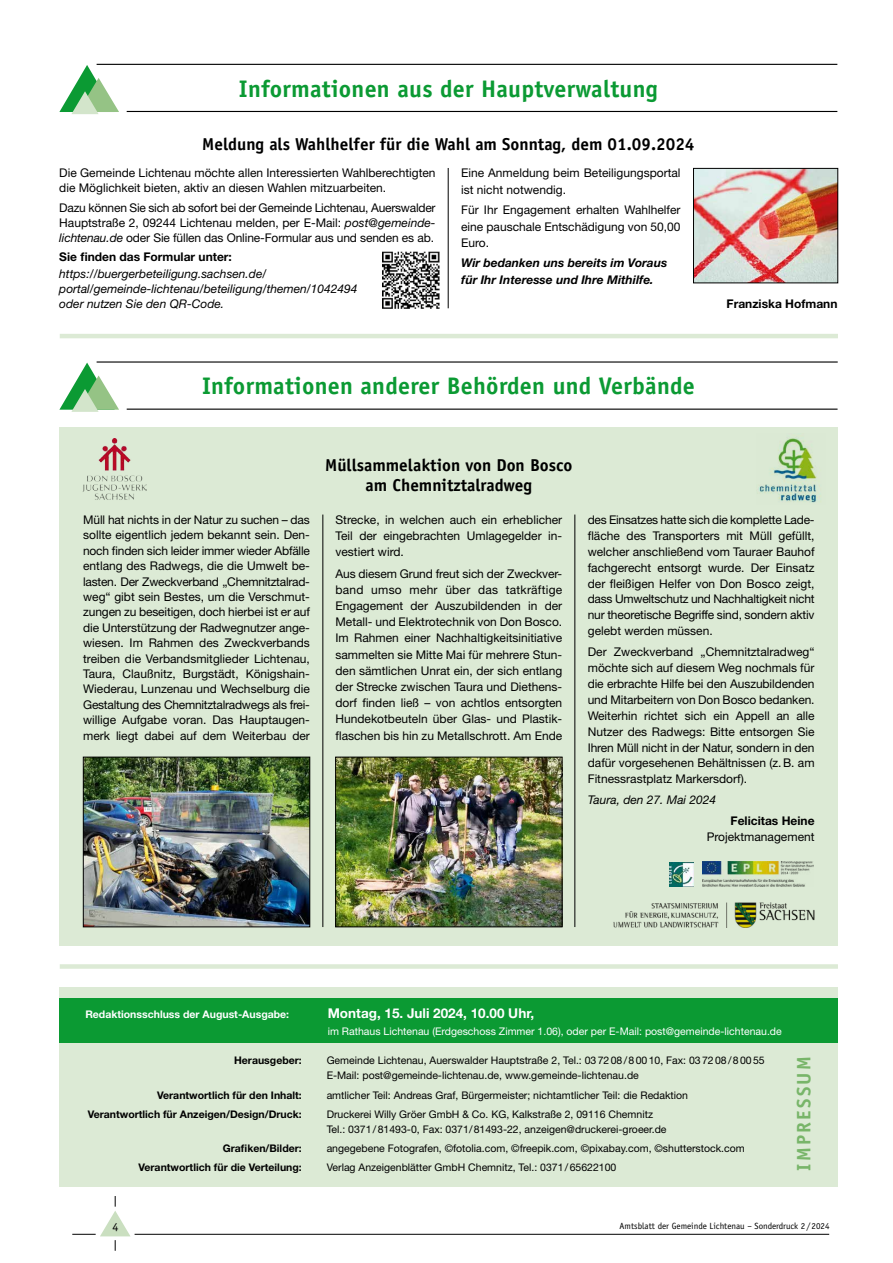
<style>
.page{position:relative;width:893px;height:1263px;background:#fff}
.page>*{position:absolute;margin:0;border:0;box-sizing:border-box;transform-origin:0 0}
.t1{font:700 24px "Officina Sans";letter-spacing:.01em;color:#0b9a33}
.t2{font:700 19.5px "Officina Sans";letter-spacing:.12em;color:#78b569}
.t3{font:700 17.25px/19.8px "Officina Sans";color:#000;text-align:center}
.t4{font:700 13.5px "Helvetica Neue";color:#fff}
.t5{font:12px/16.2px "Helvetica Neue";color:#000;text-align:justify}
.t6{font:italic 12px/15px "Helvetica Neue";color:#000}
.t7{font:italic 700 12px/16.2px "Helvetica Neue";color:#000}
.t8{font:700 12px "Helvetica Neue";color:#000}
.t9{font:12px "Officina Sans";color:#000}
.t10{font:10.5px/14.9px "Helvetica Neue";color:#000}
.t11{font:700 10.5px "Helvetica Neue";color:#000}
.t12{font:10.5px "Helvetica Neue";color:#fff}
.t13{font:700 10.5px "Helvetica Neue";color:#fff}
.t14{font:9px "Officina Sans";color:#000}
.s1{font-style:italic}
</style>
<div class="page">
<hr style="left:135px;top:1234px;width:694px;height:1px;background:#000">
<svg style="left:72px;top:1196px;width:59px;height:55px"></svg>
<div style="left:60px;top:986px;width:778px;height:200px;background:#dcead5"></div>
<div style="left:60px;top:998px;width:778px;height:45px;background:#0b9a33"></div>
<hr style="left:97px;top:64px;width:740px;height:1px;background:#000">
<hr style="left:127px;top:111px;width:710px;height:1px;background:#000">
<svg style="left:59px;top:65px;width:60px;height:49px"></svg>
<hr style="left:448px;top:168px;width:1px;height:140px;background:#000">
<img style="left:695px;top:170px;width:141px;height:111px">
<div style="left:693px;top:168px;width:145px;height:115px;border:1px solid #000"></div>
<img style="left:382px;top:252px;width:57px;height:57px">
<div style="left:60px;top:427px;width:778px;height:519px;background:#dcead5"></div>
<img style="left:759px;top:438px;width:61px;height:65px">
<hr style="left:575px;top:514px;width:1px;height:413px;background:#000">
<img style="left:670px;top:863px;width:24px;height:24px">
<img style="left:702px;top:862px;width:112px;height:25px">
<img style="left:613px;top:903px;width:201px;height:24px">
<img style="left:337px;top:759px;width:223px;height:166px">
<div style="left:335px;top:757px;width:227px;height:170px;border:1px solid #000"></div>
<hr style="left:97px;top:361px;width:741px;height:2px;background:#000">
<hr style="left:127px;top:409px;width:710px;height:1px;background:#000">
<svg style="left:59px;top:363px;width:60px;height:49px"></svg>
<hr style="left:60px;top:334px;width:778px;height:4px;background:#dcead5">
<img style="left:85px;top:759px;width:223px;height:166px">
<div style="left:83px;top:757px;width:227px;height:170px;border:1px solid #000"></div>
<img style="left:83px;top:438px;width:64px;height:62px">
<hr style="left:323px;top:514px;width:1px;height:413px;background:#000">
<div style="left:60px;top:964px;width:778px;height:5px;background:#dcead5"></div>
<h1 class="t1" style="left:239px;top:73px;width:420px">Informationen aus der Hauptverwaltung</h1>
<h3 class="t3" style="left:202px;top:134px;width:494px">Meldung als Wahlhelfer für die Wahl am Sonntag, dem 01.09.2024</h3>
<p class="t5" style="left:59px;top:165px;width:378px;line-height:15px">Die Gemeinde Lichtenau möchte allen Interessierten Wahlberechtigten die Möglichkeit bieten, aktiv an diesen Wahlen mitzuarbeiten.</p>
<p class="t5" style="left:59px;top:200px;width:378px;line-height:15px">Dazu können Sie sich ab sofort bei der Gemeinde Lichtenau, Auerswalder Hauptstraße 2, 09244 Lichtenau melden, per E-Mail: <span class="s1">post@gemeinde&shy;lichtenau.de</span> oder Sie füllen das Online-Formular aus und senden es ab.</p>
<p class="t8" style="left:59px;top:249px;width:174px">Sie finden das Formular unter:</p>
<p class="t6" style="left:59px;top:266px;width:300px">https://buergerbeteiligung.sachsen.de/ portal/gemeinde-lichtenau/beteiligung/themen/1042494 oder nutzen Sie den QR-Code.</p>
<p class="t5" style="left:461px;top:165px;width:221px">Eine Anmeldung beim Beteiligungsportal ist nicht notwendig.</p>
<p class="t5" style="left:461px;top:202px;width:221px">Für Ihr Engagement erhalten Wahlhelfer eine pauschale Entschädigung von 50,00<br>Euro.</p>
<p class="t7" style="left:461px;top:255px;width:208px">Wir bedanken uns bereits im Voraus für Ihr Interesse und Ihre Mithilfe.</p>
<h1 class="t1" style="left:202px;top:371px;width:494px">Informationen anderer Behörden und Verbände</h1>
<h3 class="t3" style="left:325px;top:455px;width:249px">Müllsammelaktion von Don Bosco am Chemnitztalradweg</h3>
<p class="t8" style="left:727px;top:297px;width:112px">Franziska Hofmann</p>
<p class="t5" style="left:83px;top:512px;width:228px;line-height:15.5px">Müll hat nichts in der Natur zu suchen – das sollte eigentlich jedem bekannt sein. Den&shy;noch finden sich leider immer wieder Abfälle entlang des Radwegs, die die Umwelt be&shy;lasten. Der Zweckverband „Chemnitztalrad&shy;weg“ gibt sein Bestes, um die Verschmut&shy;zungen zu beseitigen, doch hierbei ist er auf die Unterstützung der Radwegnutzer ange&shy;wiesen. Im Rahmen des Zweckverbands treiben die Verbandsmitglieder Lichtenau, Taura, Claußnitz, Burgstädt, Königshain-Wiederau, Lunzenau und Wechselburg die Gestaltung des Chemnitztalradwegs als frei&shy;willige Aufgabe voran. Das Hauptaugen&shy;merk liegt dabei auf dem Weiterbau der</p>
<p class="t5" style="left:335px;top:511px;width:228px">Strecke, in welchen auch ein erheblicher Teil der eingebrachten Umlagegelder in&shy;vestiert wird.</p>
<p class="t5" style="left:335px;top:565px;width:228px">Aus diesem Grund freut sich der Zweckver&shy;band umso mehr über das tatkräftige Engagement der Auszubildenden in der Metall- und Elektrotechnik von Don Bosco.<br>Im Rahmen einer Nachhaltigkeitsinitiative sammelten sie Mitte Mai für mehrere Stun&shy;den sämtlichen Unrat ein, der sich entlang der Strecke zwischen Taura und Diethens&shy;dorf finden ließ – von achtlos entsorgten Hundekotbeuteln über Glas- und Plastik&shy;flaschen bis hin zu Metallschrott. Am Ende</p>
<p class="t5" style="left:588px;top:512px;width:228px">des Einsatzes hatte sich die komplette Lade&shy;fläche des Transporters mit Müll gefüllt, welcher anschließend vom Tauraer Bauhof fachgerecht entsorgt wurde. Der Einsatz der fleißigen Helfer von Don Bosco zeigt, dass Umweltschutz und Nachhaltigkeit nicht nur theoretische Begriffe sind, sondern aktiv gelebt werden müssen.</p>
<p class="t5" style="left:588px;top:644px;width:228px">Der Zweckverband „Chemnitztalradweg“ möchte sich auf diesem Weg nochmals für die erbrachte Hilfe bei den Auszubildenden und Mitarbeitern von Don Bosco bedanken.<br>Weiterhin richtet sich ein Appell an alle Nutzer des Radwegs: Bitte entsorgen Sie Ihren Müll nicht in der Natur, sondern in den dafür vorgesehenen Behältnissen (z.B. am Fitnessrastplatz Markersdorf).</p>
<p class="t6" style="left:588px;top:792px;width:130px">Taura, den 27. Mai 2024</p>
<p class="t8" style="left:731px;top:814px;width:85px">Felicitas Heine</p>
<p class="t5" style="left:707px;top:829px;width:109px">Projektmanagement</p>
<p class="t13" style="left:85px;top:1008px;width:205px">Redaktionsschluss der August-Ausgabe:</p>
<p class="t4" style="left:328px;top:1005px;width:208px">Montag, 15. Juli 2024, 10.00 Uhr,</p>
<p class="t12" style="left:328px;top:1025px;width:456px">im Rathaus Lichtenau (Erdgeschoss Zimmer 1.06), oder per E-Mail: post@gemeinde-lichtenau.de</p>
<p class="t11" style="left:234px;top:1054px;width:69px">Herausgeber:</p>
<p class="t10" style="left:327px;top:1053px;width:440px">Gemeinde Lichtenau, Auerswalder Hauptstraße 2, Tel.: 037208/80010, Fax: 037208/80055<br>E-Mail: post@gemeinde-lichtenau.de, www.gemeinde-lichtenau.de</p>
<p class="t11" style="left:157px;top:1088px;width:146px">Verantwortlich für den Inhalt:</p>
<p class="t10" style="left:327px;top:1087px;width:363px">amtlicher Teil: Andreas Graf, Bürgermeister; nichtamtlicher Teil: die Redaktion</p>
<p class="t11" style="left:88px;top:1107px;width:216px">Verantwortlich für Anzeigen/Design/Druck:</p>
<p class="t10" style="left:327px;top:1106px;width:341px">Druckerei Willy Gröer GmbH &amp; Co. KG, Kalkstraße 2, 09116 Chemnitz<br>Tel.: 0371/81493-0, Fax: 0371/81493-22, anzeigen@druckerei-groeer.de</p>
<p class="t11" style="left:223px;top:1141px;width:80px">Grafiken/Bilder:</p>
<p class="t10" style="left:327px;top:1140px;width:420px">angegebene Fotografen, ©fotolia.com, ©freepik.com, ©pixabay.com, ©shutterstock.com</p>
<p class="t11" style="left:138px;top:1161px;width:165px">Verantwortlich für die Verteilung:</p>
<p class="t10" style="left:327px;top:1160px;width:291px">Verlag Anzeigenblätter GmbH Chemnitz, Tel.: 0371/65622100</p>
<h2 class="t2" style="left:792px;top:1171px;width:116px;rotate:-90deg">Impressum</h2>
<p class="t9" style="left:112px;top:1220px;width:7px">4</p>
<p class="t14" style="left:620px;top:1220px;width:211px">Amtsblatt der Gemeinde Lichtenau – Sonderdruck 2 / 2024</p>
</div>
